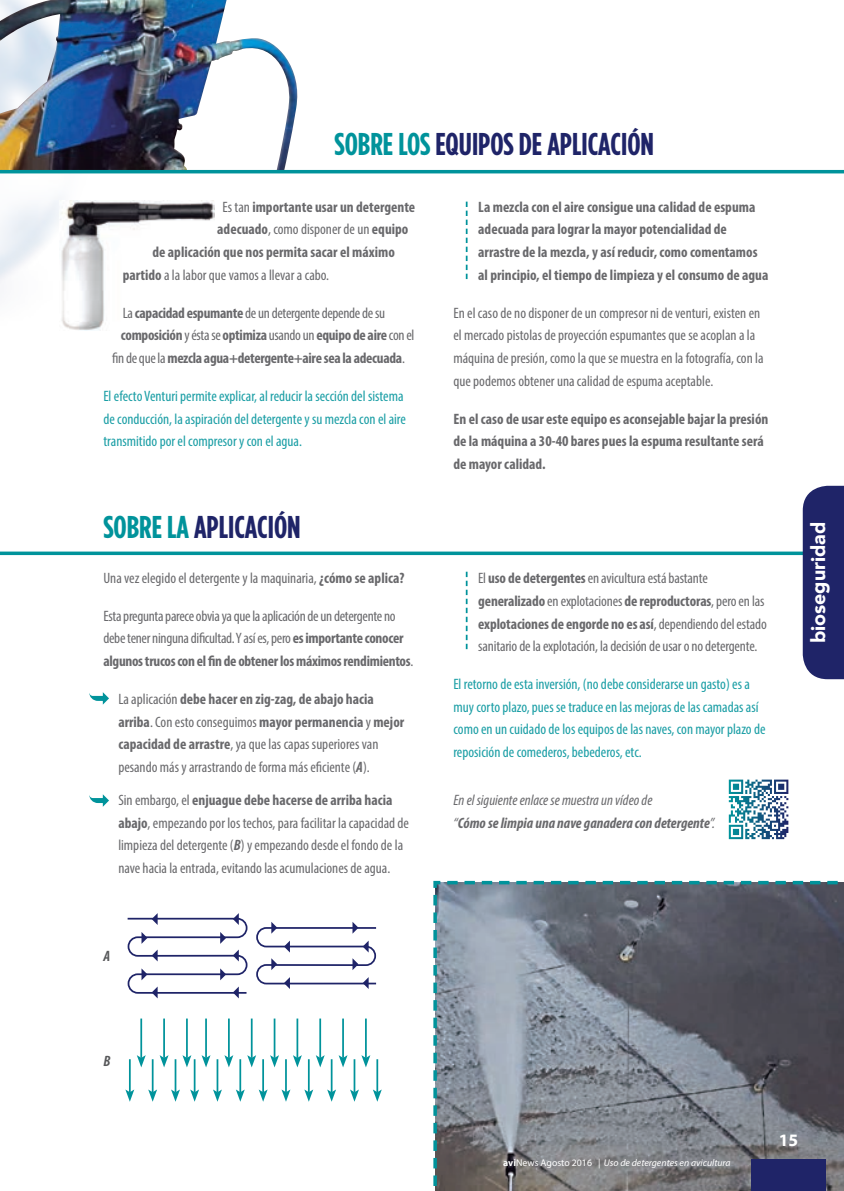
<style>
.page{position:relative;width:844px;height:1191px;background:#fff}
.page>*{position:absolute;margin:0;border:0;box-sizing:border-box;transform-origin:0 0}
.t1{font:700 31.5px "Gotham Condensed";color:#1f2468}
.t2{font:900 19.6px "Avenir";color:#fff}
.t3{font:700 17.5px "Myriad Pro";color:#fff}
.t4{font:condensed 15.05px/22.8px "Myriad Pro";color:#69696c}
.t5{font:700 condensed 15.05px/22.8px "Myriad Pro";color:#69696c}
.t6{font:condensed 15.05px/22.8px "Myriad Pro";color:#1a9ea5}
.t7{font:condensed 15.05px/22.8px "Myriad Pro";letter-spacing:-.02em;color:#69696c}
.t8{font:700 condensed 15.05px "Myriad Pro";letter-spacing:-.02em;color:#69696c}
.t9{font:italic condensed 15.05px/22.8px "Myriad Pro";color:#69696c}
.t10{font:italic 700 condensed 15.05px "Myriad Pro";color:#57585a}
.t11{font:italic 9.8px "Myriad Pro";color:#fff}
.s1{color:#00939b}
.s2{font-weight:400}
.s3{font-weight:700}
.s4{font-weight:700;font-style:italic}
.s5{font-weight:700;font-style:normal}
.s6{font-style:normal}
</style>
<div class="page">
<img style="left:60px;top:200px;width:154px;height:130px">
<img style="left:0;top:0;width:303px;height:170px">
<svg style="left:89px;top:692px;width:20px;height:12px"></svg>
<svg style="left:89px;top:794px;width:20px;height:12px"></svg>
<hr style="left:0;top:170px;width:843px;height:3px;background:#00939b">
<svg style="left:0;top:551px;width:802px;height:4px;background:#24a2a9"></svg>
<svg style="left:465px;top:202px;width:2px;height:77px"></svg>
<svg style="left:465px;top:571px;width:2px;height:78px"></svg>
<svg style="left:433px;top:880px;width:410px;height:311px;background:#717780"></svg>
<svg style="left:127px;top:913px;width:121px;height:85px"></svg>
<svg style="left:256px;top:922px;width:121px;height:67px"></svg>
<hr style="left:129px;top:1059px;width:2px;height:33px;background:#00939b">
<svg style="left:125px;top:1089px;width:9px;height:12px"></svg>
<hr style="left:194px;top:1059px;width:1px;height:33px;background:#00939b">
<svg style="left:190px;top:1089px;width:9px;height:12px"></svg>
<hr style="left:262px;top:1059px;width:2px;height:33px;background:#00939b">
<svg style="left:258px;top:1089px;width:9px;height:12px"></svg>
<hr style="left:331px;top:1059px;width:1px;height:33px;background:#00939b">
<svg style="left:327px;top:1089px;width:9px;height:12px"></svg>
<hr style="left:152px;top:1059px;width:1px;height:33px;background:#00939b">
<svg style="left:148px;top:1089px;width:9px;height:12px"></svg>
<hr style="left:216px;top:1059px;width:2px;height:33px;background:#00939b">
<svg style="left:213px;top:1089px;width:9px;height:12px"></svg>
<hr style="left:285px;top:1059px;width:2px;height:33px;background:#00939b">
<svg style="left:281px;top:1089px;width:9px;height:12px"></svg>
<hr style="left:353px;top:1059px;width:2px;height:33px;background:#00939b">
<svg style="left:350px;top:1089px;width:9px;height:12px"></svg>
<hr style="left:174px;top:1059px;width:2px;height:33px;background:#00939b">
<svg style="left:171px;top:1089px;width:9px;height:12px"></svg>
<hr style="left:239px;top:1059px;width:2px;height:33px;background:#00939b">
<svg style="left:236px;top:1089px;width:9px;height:12px"></svg>
<hr style="left:308px;top:1059px;width:1px;height:33px;background:#00939b">
<svg style="left:304px;top:1089px;width:9px;height:12px"></svg>
<hr style="left:376px;top:1059px;width:2px;height:33px;background:#00939b">
<svg style="left:373px;top:1089px;width:8px;height:12px"></svg>
<hr style="left:140px;top:1018px;width:2px;height:39px;background:#00939b">
<svg style="left:137px;top:1055px;width:9px;height:12px"></svg>
<hr style="left:205px;top:1018px;width:2px;height:39px;background:#00939b">
<svg style="left:201px;top:1055px;width:9px;height:12px"></svg>
<hr style="left:273px;top:1018px;width:2px;height:39px;background:#00939b">
<svg style="left:270px;top:1055px;width:9px;height:12px"></svg>
<hr style="left:342px;top:1018px;width:2px;height:39px;background:#00939b">
<svg style="left:338px;top:1055px;width:9px;height:12px"></svg>
<hr style="left:163px;top:1018px;width:2px;height:39px;background:#00939b">
<svg style="left:159px;top:1055px;width:9px;height:12px"></svg>
<hr style="left:228px;top:1018px;width:2px;height:39px;background:#00939b">
<svg style="left:224px;top:1055px;width:9px;height:12px"></svg>
<hr style="left:296px;top:1018px;width:2px;height:39px;background:#00939b">
<svg style="left:293px;top:1055px;width:9px;height:12px"></svg>
<hr style="left:365px;top:1018px;width:1px;height:39px;background:#00939b">
<svg style="left:361px;top:1055px;width:9px;height:12px"></svg>
<hr style="left:186px;top:1018px;width:2px;height:39px;background:#00939b">
<svg style="left:182px;top:1055px;width:9px;height:12px"></svg>
<hr style="left:251px;top:1018px;width:1px;height:39px;background:#00939b">
<svg style="left:247px;top:1055px;width:9px;height:12px"></svg>
<hr style="left:319px;top:1018px;width:2px;height:39px;background:#00939b">
<svg style="left:316px;top:1055px;width:8px;height:12px"></svg>
<svg style="left:728px;top:779px;width:60px;height:11px"></svg>
<div style="left:802px;top:486px;width:41px;height:193px;background:#1f2468"></div>
<div style="left:751px;top:1158px;width:75px;height:33px;background:#1f2468"></div>
<h1 class="t1" style="left:334px;top:126px;width:321px"><span class="s1">SOBRE LOS</span> EQUIPOS DE APLICACIÓN</h1>
<p class="t5" style="left:222px;top:195px;width:194px"><span class="s2">Es tan</span> importante usar un detergente</p>
<p class="t4" style="left:217px;top:218px;width:192px"><span class="s3">adecuado</span>, como disponer de un <span class="s3">equipo</span></p>
<p class="t5" style="left:152px;top:240px;width:244px">de aplicación que nos permita sacar el máximo</p>
<p class="t4" style="left:123px;top:263px;width:208px"><span class="s3">partido</span> a la labor que vamos a llevar a cabo.</p>
<p class="t7" style="left:123px;top:301px;width:264px">La <span class="s3">capacidad espumante</span> de un detergente depende de su</p>
<p class="t8" style="left:121px;top:326px;width:295px">composición <span class="s2">y ésta se</span> optimiza <span class="s2">usando un</span> equipo de aire <span class="s2">con el</span></p>
<p class="t8" style="left:112px;top:349px;width:294px"><span class="s2">fin de que la</span> mezcla agua+detergente+aire sea la adecuada<span class="s2">.</span></p>
<p class="t6" style="left:103px;top:384px;width:304px">El efecto Venturi permite explicar, al reducir la sección del sistema de conducción, la aspiración del detergente y su mezcla con el aire transmitido por el compresor y con el agua.</p>
<h1 class="t1" style="left:103px;top:508px;width:199px"><span class="s1">SOBRE LA</span> APLICACIÓN</h1>
<p class="t4" style="left:103px;top:566px;width:302px">Una vez elegido el detergente y la maquinaria, <span class="s3">¿cómo se aplica?</span></p>
<p class="t7" style="left:103px;top:604px;width:311px">Esta pregunta parece obvia ya que la aplicación de un detergente no debe tener ninguna dificultad. Y así es, pero <span class="s3">es importante conocer algunos trucos con el fin de obtener los máximos rendimientos</span>.</p>
<p class="t4" style="left:118px;top:687px;width:287px">La aplicación <span class="s3">debe hacer en zig-zag, de abajo hacia arriba</span>. Con esto conseguimos <span class="s3">mayor permanencia</span> y <span class="s3">mejor capacidad de arrastre</span>, ya que las capas superiores van pesando más y arrastrando de forma más eficiente (<span class="s4">A</span>).</p>
<p class="t4" style="left:118px;top:788px;width:292px">Sin embargo, el <span class="s3">enjuague debe hacerse de arriba hacia abajo</span>, empezando por los techos, para facilitar la capacidad de limpieza del detergente (<span class="s4">B</span>) y empezando desde el fondo de la nave hacia la entrada, evitando las acumulaciones de agua.</p>
<p class="t10" style="left:103px;top:947px;width:8px">A</p>
<p class="t5" style="left:478px;top:195px;width:291px">La mezcla con el aire consigue una calidad de espuma adecuada para lograr la mayor potencialidad de arrastre de la mezcla, y así reducir, como comentamos al principio, el tiempo de limpieza y el consumo de agua</p>
<p class="t4" style="left:453px;top:301px;width:311px">En el caso de no disponer de un compresor ni de venturi, existen en el mercado pistolas de proyección espumantes que se acoplan a la máquina de presión, como la que se muestra en la fotografía, con la que podemos obtener una calidad de espuma aceptable.</p>
<p class="t5" style="left:453px;top:407px;width:316px">En el caso de usar este equipo es aconsejable bajar la presión de la máquina a 30-40 bares pues la espuma resultante será de mayor calidad.</p>
<p class="t4" style="left:478px;top:566px;width:290px">El <span class="s3">uso de detergentes</span> en avicultura está bastante <span class="s3">generalizado</span> en explotaciones <span class="s3">de reproductoras</span>, pero en las <span class="s3">explotaciones de engorde no es así</span>, dependiendo del estado sanitario de la explotación, la decisión de usar o no detergente.</p>
<p class="t6" style="left:453px;top:672px;width:313px">El retorno de esta inversión, (no debe considerarse un gasto) es a muy corto plazo, pues se traduce en las mejoras de las camadas así como en un cuidado de los equipos de las naves, con mayor plazo de reposición de comederos, bebederos, etc.</p>
<p class="t9" style="left:453px;top:788px;width:263px">En el siguiente enlace se muestra un vídeo de<br>“<span class="s3">Cómo se limpia una nave ganadera con detergente</span>”.</p>
<h2 class="t2" style="left:801px;top:643px;width:123px;rotate:-90deg">bioseguridad</h2>
<p class="t10" style="left:103px;top:1051px;width:9px">B</p>
<p class="t11" style="left:503px;top:1157px;width:229px"><span class="s5">avi</span><span class="s6">News Agosto 2016</span> | Uso de detergentes en avicultura</p>
<p class="t3" style="left:778px;top:1129px;width:21px">15</p>
</div>
